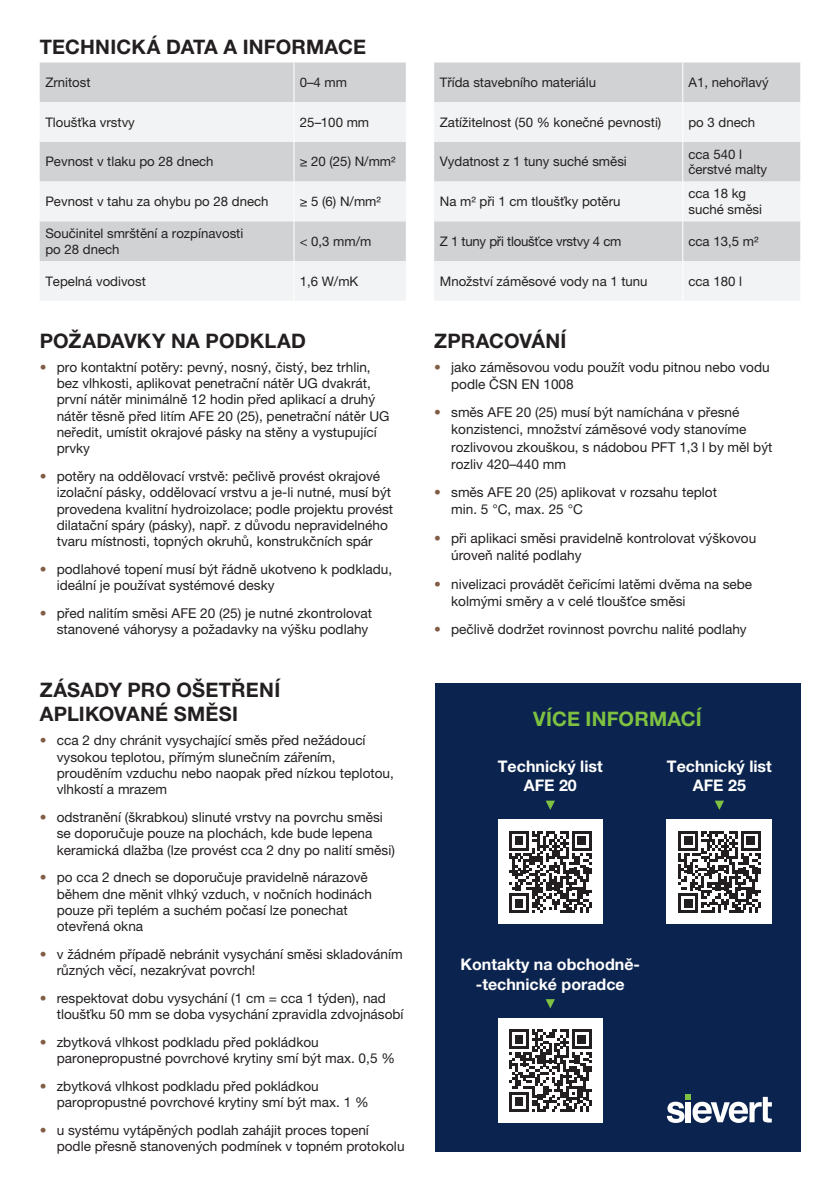
<style>
.page{position:relative;width:840px;height:1191px;background:#fff}
.page>*{position:absolute;margin:0;border:0;box-sizing:border-box;transform-origin:0 0}
.t1{font:700 20px/24px "Helvetica Neue LT Pro";letter-spacing:.01em;color:#231f20}
.t2{font:700 20px "Helvetica Neue LT Pro";letter-spacing:.01em;color:#7fc241}
.t3{font:700 16px/19.2px "Helvetica Neue LT Pro";color:#fff;text-align:center}
.t4{font:13.6px/16.4px "Helvetica Neue LT Pro";color:#231f20}
.Základní{font:13.2px/15.8px "Helvetica Neue LT Pro";color:#231f20}
.Základní-2{font:13.2px "Helvetica Neue LT Pro";letter-spacing:-.02em;color:#231f20}
.s1{color:#815d47}
</style>
<div class="page">
<div style="left:40px;top:62px;width:365px;height:40px;background:#d1d2d4"></div>
<svg style="left:40px;top:102px;width:365px;height:198px;fill:#f2f3f4"></svg>
<hr style="left:293px;top:62px;width:1px;height:40px;background:#fff">
<hr style="left:293px;top:102px;width:1px;height:40px;background:#fff">
<hr style="left:293px;top:142px;width:1px;height:40px;background:#fff">
<hr style="left:293px;top:182px;width:1px;height:39px;background:#fff">
<hr style="left:293px;top:221px;width:1px;height:40px;background:#fff">
<hr style="left:293px;top:261px;width:1px;height:40px;background:#fff">
<div style="left:434px;top:62px;width:365px;height:40px;background:#d1d2d4"></div>
<svg style="left:434px;top:102px;width:365px;height:198px;fill:#f2f3f4"></svg>
<hr style="left:682px;top:62px;width:1px;height:40px;background:#fff">
<hr style="left:682px;top:102px;width:1px;height:40px;background:#fff">
<hr style="left:682px;top:142px;width:1px;height:40px;background:#fff">
<hr style="left:682px;top:182px;width:1px;height:39px;background:#fff">
<hr style="left:682px;top:221px;width:1px;height:40px;background:#fff">
<hr style="left:682px;top:261px;width:1px;height:40px;background:#fff">
<div style="left:434px;top:683px;width:365px;height:468px;background:#0b244f"></div>
<svg style="left:666px;top:1094px;width:105px;height:29px"></svg>
<div style="left:497px;top:1018px;width:105px;height:105px;background:#fff"></div>
<svg style="left:509px;top:1029px;width:82px;height:82px"></svg>
<div style="left:497px;top:819px;width:105px;height:105px;background:#fff"></div>
<svg style="left:509px;top:831px;width:82px;height:82px"></svg>
<div style="left:666px;top:819px;width:105px;height:105px;background:#fff"></div>
<svg style="left:678px;top:831px;width:82px;height:82px"></svg>
<svg style="left:715px;top:800px;width:8px;height:10px"></svg>
<svg style="left:545px;top:800px;width:9px;height:10px"></svg>
<svg style="left:545px;top:999px;width:9px;height:9px"></svg>
<p class="t1" style="left:40px;top:34px;width:327px">TECHNICKÁ DATA A INFORMACE</p>
<p class="Základní" style="left:45px;top:74px;width:47px">Zrnitost</p>
<p class="Základní" style="left:299px;top:74px;width:49px">0–4 mm</p>
<p class="Základní" style="left:45px;top:114px;width:91px">Tloušťka vrstvy</p>
<p class="Základní" style="left:299px;top:114px;width:71px">25–100 mm</p>
<p class="Základní" style="left:45px;top:154px;width:169px">Pevnost v tlaku po 28 dnech</p>
<p class="Základní" style="left:299px;top:154px;width:97px">≥ 20 (25) N/mm²</p>
<p class="Základní" style="left:45px;top:193px;width:225px">Pevnost v tahu za ohybu po 28 dnech</p>
<p class="Základní" style="left:299px;top:193px;width:83px">≥ 5 (6) N/mm²</p>
<p class="Základní" style="left:45px;top:225px;width:199px">Součinitel smrštění a rozpínavosti po 28 dnech</p>
<p class="Základní" style="left:299px;top:233px;width:73px">&lt; 0,3 mm/m</p>
<p class="Základní" style="left:45px;top:273px;width:102px">Tepelná vodivost</p>
<p class="Základní" style="left:299px;top:273px;width:60px">1,6 W/mK</p>
<p class="Základní" style="left:439px;top:74px;width:157px">Třída stavebního materiálu</p>
<p class="Základní" style="left:688px;top:74px;width:82px">A1, nehořlavý</p>
<p class="Základní" style="left:439px;top:114px;width:223px">Zatížitelnost (50 % konečné pevnosti)</p>
<p class="Základní" style="left:688px;top:114px;width:68px">po 3 dnech</p>
<p class="Základní" style="left:439px;top:154px;width:188px">Vydatnost z 1 tuny suché směsi</p>
<p class="Základní" style="left:688px;top:146px;width:80px">cca 540 l čerstvé malty</p>
<p class="Základní" style="left:439px;top:193px;width:182px">Na m² při 1 cm tloušťky potěru</p>
<p class="Základní" style="left:688px;top:185px;width:75px">cca 18 kg suché směsi</p>
<p class="Základní-2" style="left:439px;top:233px;width:183px">Z 1 tuny při tloušťce vrstvy 4 cm</p>
<p class="Základní" style="left:688px;top:233px;width:71px">cca 13,5 m²</p>
<p class="Základní" style="left:439px;top:273px;width:209px">Množství záměsové vody na 1 tunu</p>
<p class="Základní" style="left:688px;top:273px;width:55px">cca 180 l</p>
<p class="t1" style="left:40px;top:328px;width:268px">POŽADAVKY NA PODKLAD</p>
<p class="t1" style="left:434px;top:328px;width:134px">ZPRACOVÁNÍ</p>
<p class="t4" style="left:57px;top:358px;width:334px;text-indent:-17px"><span class="s1">•</span> pro kontaktní potěry: pevný, nosný, čistý, bez trhlin, bez vlhkosti, aplikovat penetrační nátěr UG dvakrát, první nátěr minimálně 12 hodin před aplikací a druhý nátěr těsně před litím AFE 20 (25), penetrační nátěr UG neředit, umístit okrajové pásky na stěny a vystupující prvky</p>
<p class="t4" style="left:57px;top:467px;width:338px;text-indent:-17px"><span class="s1">•</span> potěry na oddělovací vrstvě: pečlivě provést okrajové izolační pásky, oddělovací vrstvu a je-‑li nutné, musí být provedena kvalitní hydroizolace; podle projektu provést dilatační spáry (pásky), např. z důvodu nepravidelného tvaru místnosti, topných okruhů, konstrukčních spár</p>
<p class="t4" style="left:57px;top:560px;width:337px;text-indent:-17px"><span class="s1">•</span> podlahové topení musí být řádně ukotveno k podkladu, ideální je používat systémové desky</p>
<p class="t4" style="left:40px;top:604px;width:334px;text-align:right"><span class="s1">•</span> před nalitím směsi AFE 20 (25) je nutné zkontrolovat stanovené váhorysy a požadavky na výšku podlahy</p>
<p class="t1" style="left:40px;top:678px;width:242px">ZÁSADY PRO OŠETŘENÍ<br>APLIKOVANÉ SMĚSI</p>
<p class="t4" style="left:57px;top:732px;width:338px;text-indent:-17px"><span class="s1">•</span> cca 2 dny chránit vysychající směs před nežádoucí vysokou teplotou, přímým slunečním zářením, prouděním vzduchu nebo naopak před nízkou teplotou, vlhkostí a mrazem</p>
<p class="t4" style="left:57px;top:808px;width:339px;text-indent:-17px"><span class="s1">•</span> odstranění (škrabkou) slinuté vrstvy na povrchu směsi se doporučuje pouze na plochách, kde bude lepena keramická dlažba (lze provést cca 2 dny po nalití směsi)</p>
<p class="t4" style="left:57px;top:869px;width:316px;text-indent:-17px"><span class="s1">•</span> po cca 2 dnech se doporučuje pravidelně nárazově během dne měnit vlhký vzduch, v nočních hodinách pouze při teplém a suchém počasí lze ponechat otevřená okna</p>
<p class="t4" style="left:57px;top:945px;width:347px;text-indent:-17px"><span class="s1">•</span> v žádném případě nebránit vysychání směsi skladováním různých věcí, nezakrývat povrch!</p>
<p class="t4" style="left:57px;top:989px;width:348px;text-indent:-17px"><span class="s1">•</span> respektovat dobu vysychání (1 cm = cca 1 týden), nad tloušťku 50 mm se doba vysychání zpravidla zdvojnásobí</p>
<p class="t4" style="left:57px;top:1033px;width:339px;text-indent:-17px"><span class="s1">•</span> zbytková vlhkost podkladu před pokládkou paronepropustné povrchové krytiny smí být max. 0,5 %</p>
<p class="t4" style="left:57px;top:1077px;width:313px;text-indent:-17px"><span class="s1">•</span> zbytková vlhkost podkladu před pokládkou paropropustné povrchové krytiny smí být max. 1 %</p>
<p class="t4" style="left:57px;top:1121px;width:349px;text-indent:-17px"><span class="s1">•</span> u systému vytápěných podlah zahájit proces topení podle přesně stanovených podmínek v topném protokolu</p>
<p class="t4" style="left:451px;top:358px;width:320px;line-height:17.2px;text-indent:-17px"><span class="s1">•</span> jako záměsovou vodu použít vodu pitnou nebo vodu podle ČSN EN 1008</p>
<p class="t4" style="left:451px;top:403px;width:322px;line-height:17.2px;text-indent:-17px"><span class="s1">•</span> směs AFE 20 (25) musí být namíchána v přesné konzistenci, množství záměsové vody stanovíme rozlivovou zkouškou, s nádobou PFT 1,3 l by měl být rozliv 420–440 mm</p>
<p class="t4" style="left:451px;top:483px;width:267px;line-height:17.2px;text-indent:-17px"><span class="s1">•</span> směs AFE 20 (25) aplikovat v rozsahu teplot min. 5 °C, max. 25 °C</p>
<p class="t4" style="left:451px;top:529px;width:306px;line-height:17.2px;text-indent:-17px"><span class="s1">•</span> při aplikaci směsi pravidelně kontrolovat výškovou úroveň nalité podlahy</p>
<p class="t4" style="left:451px;top:575px;width:302px;line-height:17.2px;text-indent:-17px"><span class="s1">•</span> nivelizaci provádět čeřicími latěmi dvěma na sebe kolmými směry a v celé tloušťce směsi</p>
<p class="t4" style="left:434px;top:621px;width:314px"><span class="s1">•</span> pečlivě dodržet rovinnost povrchu nalité podlahy</p>
<p class="t2" style="left:533px;top:706px;width:170px">VÍCE INFORMACÍ</p>
<p class="t3" style="left:497px;top:756px;width:106px">Technický list<br>AFE 20</p>
<p class="t3" style="left:666px;top:756px;width:106px">Technický list<br>AFE 25</p>
<p class="t3" style="left:460px;top:954px;width:181px">Kontakty na obchodně-‑technické poradce</p>
</div>
